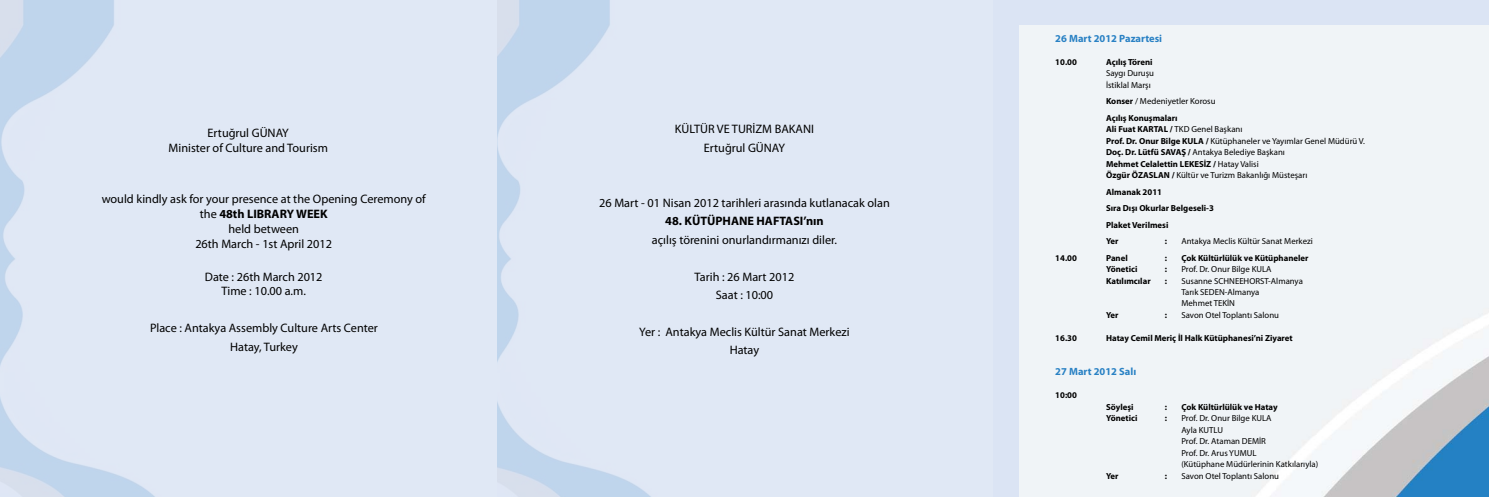
<style>
.page{position:relative;width:1489px;height:497px;background:#fff}
.page>*{position:absolute;margin:0;border:0;box-sizing:border-box;transform-origin:0 0}
.t1{font:12.25px/14.7px "Myriad Pro";color:#000;text-align:center}
.t2{font:700 12.25px "Myriad Pro";color:#000}
.t3{font:700 10.5px "Myriad Pro";color:#2981c4}
.t4{font:8.75px/11.5px "Myriad Pro";color:#000}
.t5{font:700 8.75px/16.4px "Myriad Pro";color:#000}
.s1{font-weight:700}
.s2{font-weight:400}
</style>
<div class="page">
<div style="left:992px;top:0;width:496px;height:496px;background:#dbe4f4"></div>
<img style="left:1019px;top:26px;width:469px;height:470px">
<div style="left:0;top:0;width:496px;height:496px;background:#dbe4f4"></div>
<h1 class="t1" style="left:168px;top:125px;width:161px">Ertuğrul GÜNAY<br>Minister of Culture and Tourism</h1>
<h1 class="t1" style="left:102px;top:191px;width:325px">would kindly ask for your presence at the Opening Ceremony of the <span class="s1">48th LIBRARY WEEK<br></span>held between<br>26th March - 1st April 2012</h1>
<h1 class="t1" style="left:205px;top:269px;width:119px">Date : 26th March 2012<br>Time : 10.00 a.m.</h1>
<h1 class="t1" style="left:150px;top:318px;width:229px;line-height:18.4px">Place : Antakya Assembly Culture Arts Center<br>Hatay, Turkey</h1>
<h1 class="t1" style="left:675px;top:120px;width:141px;line-height:18.4px">KÜLTÜR VE TURİZM BAKANI<br>Ertuğrul GÜNAY</h1>
<h1 class="t1" style="left:599px;top:195px;width:292px">26 Mart - 01 Nisan 2012 tarihleri arasında kutlanacak olan</h1>
<h1 class="t2" style="left:665px;top:213px;width:160px">48. KÜTÜPHANE HAFTASI’nın</h1>
<h1 class="t1" style="left:652px;top:232px;width:187px">açılış törenini onurlandırmanızı diler.</h1>
<h1 class="t1" style="left:694px;top:267px;width:101px;line-height:18.4px">Tarih : 26 Mart 2012<br>Saat : 10:00</h1>
<h1 class="t1" style="left:639px;top:322px;width:212px;line-height:18.4px">Yer : Antakya Meclis Kültür Sanat Merkezi<br>Hatay</h1>
<p class="t3" style="left:1055px;top:31px;width:108px">26 Mart 2012 Pazartesi</p>
<p class="t5" style="left:1055px;top:53px;width:23px">10.00</p>
<p class="t5" style="left:1106px;top:53px;width:48px">Açılış Töreni</p>
<p class="t4" style="left:1106px;top:67px;width:49px">Saygı Duruşu<br>İstiklal Marşı</p>
<p class="t5" style="left:1106px;top:93px;width:111px">Konser <span class="s2">/ Medeniyetler Korosu<br></span>Açılış Konuşmaları</p>
<p class="t4" style="left:1106px;top:123px;width:260px"><span class="s1">Ali Fuat KARTAL /</span> TKD Genel Başkanı<br><span class="s1">Prof. Dr. Onur Bilge KULA /</span> Kütüphaneler ve Yayımlar Genel Müdürü V.<br><span class="s1">Doç. Dr. Lütfü SAVAŞ /</span> Antakya Belediye Başkanı<br><span class="s1">Mehmet Celalettin LEKESİZ /</span> Hatay Valisi<br><span class="s1">Özgür ÖZASLAN /</span> Kültür ve Turizm Bakanlığı Müsteşarı</p>
<p class="t5" style="left:1106px;top:183px;width:109px">Almanak 2011<br>Sıra Dışı Okurlar Belgeseli-3<br>Plaket Verilmesi<br>Yer</p>
<p class="t5" style="left:1164px;top:232px;width:4px">:</p>
<p class="t4" style="left:1181px;top:235px;width:133px">Antakya Meclis Kültür Sanat Merkezi</p>
<p class="t5" style="left:1055px;top:249px;width:23px">14.00</p>
<p class="t5" style="left:1106px;top:249px;width:23px">Panel</p>
<p class="t5" style="left:1164px;top:249px;width:4px">:</p>
<p class="t5" style="left:1181px;top:249px;width:129px">Çok Kültürlülük ve Kütüphaneler</p>
<p class="t5" style="left:1106px;top:260px;width:33px">Yönetici</p>
<p class="t5" style="left:1164px;top:260px;width:4px">:</p>
<p class="t4" style="left:1181px;top:263px;width:92px">Prof. Dr. Onur Bilge KULA</p>
<p class="t5" style="left:1106px;top:272px;width:46px">Katılımcılar</p>
<p class="t5" style="left:1164px;top:272px;width:4px">:</p>
<p class="t4" style="left:1181px;top:274px;width:123px">Susanne SCHNEEHORST-Almanya<br>Tarık SEDEN-Almanya<br>Mehmet TEKİN</p>
<p class="t5" style="left:1106px;top:306px;width:14px">Yer</p>
<p class="t5" style="left:1164px;top:306px;width:4px">:</p>
<p class="t4" style="left:1181px;top:309px;width:99px">Savon Otel Toplantı Salonu</p>
<p class="t5" style="left:1055px;top:329px;width:23px">16.30</p>
<p class="t5" style="left:1106px;top:329px;width:188px">Hatay Cemil Meriç İl Halk Kütüphanesi’ni Ziyaret</p>
<p class="t3" style="left:1055px;top:364px;width:82px">27 Mart 2012 Salı</p>
<p class="t5" style="left:1055px;top:386px;width:23px">10:00</p>
<p class="t5" style="left:1106px;top:398px;width:29px">Söyleşi</p>
<p class="t5" style="left:1164px;top:398px;width:4px">:</p>
<p class="t5" style="left:1181px;top:398px;width:98px">Çok Kültürlülük ve Hatay</p>
<p class="t5" style="left:1106px;top:409px;width:33px">Yönetici</p>
<p class="t5" style="left:1164px;top:409px;width:4px">:</p>
<p class="t4" style="left:1181px;top:412px;width:138px">Prof. Dr. Onur Bilge KULA<br>Ayla KUTLU<br>Prof. Dr. Ataman DEMİR<br>Prof. Dr. Arus YUMUL<br>(Kütüphane Müdürlerinin Katkılarıyla)</p>
<p class="t5" style="left:1106px;top:466px;width:14px">Yer</p>
<p class="t5" style="left:1164px;top:466px;width:4px">:</p>
<p class="t4" style="left:1181px;top:469px;width:99px">Savon Otel Toplantı Salonu</p>
</div>
